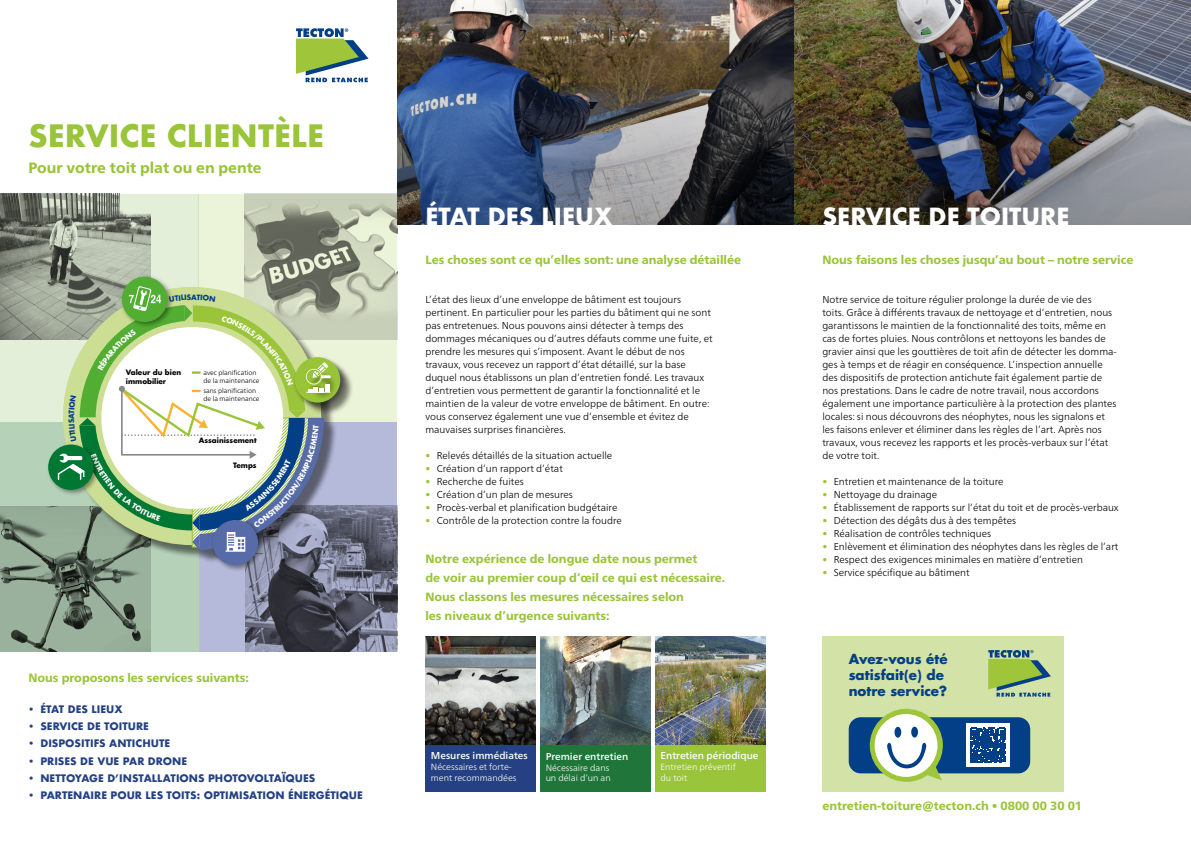
<style>
.page{position:relative;width:1191px;height:842px;background:#fff}
.page>*{position:absolute;margin:0;border:0;box-sizing:border-box;transform-origin:0 0}
.TITEL{font:700 30px "Futura";color:#9ac43a}
.TITEL-2{font:700 23px "Futura";color:#fff}
.UT__Lead{font:800 15px "Frutiger Neue LT Pro";color:#9ac43a}
.t1{font:700 13.5px/16.2px "Futura LT Pro";color:#023f86}
.UT__Lead-2{font:800 12px/19px "Frutiger Neue LT Pro";color:#9ac43a}
.t2{font:700 10.1px "Futura";color:#254183}
.GS_Kopie{font:300 10px/13px "Frutiger Neue LT Pro";color:#000}
.t3{font:500 10px "Frutiger Neue LT Pro";color:#fff}
.t4{font:300 9px/10.8px "Frutiger Neue LT Pro";color:#fff}
.t5{font:700 7.2px/8.6px "Futura LT Pro";color:#000}
.t6{font:300 6.8px/8.2px "Frutiger Neue LT Pro";color:#000}
.s1{color:#9ac43a}
.s2{font-weight:300}
</style>
<div class="page">
<div style="left:0;top:194px;width:198px;height:228px;background:#e4efda"></div>
<div style="left:198px;top:194px;width:199px;height:229px;background:#ebf3d8"></div>
<img style="left:244px;top:194px;width:153px;height:145px">
<div style="left:105px;top:423px;width:292px;height:229px;background:#b5bada"></div>
<div style="left:655px;top:742px;width:110px;height:50px;background:#9ac43a"></div>
<div style="left:425px;top:742px;width:111px;height:50px;background:#254183"></div>
<div style="left:540px;top:742px;width:111px;height:50px;background:#20763a"></div>
<img style="left:397px;top:0;width:397px;height:225px">
<img style="left:794px;top:0;width:397px;height:225px">
<img style="left:0;top:193px;width:151px;height:146px">
<div style="left:0;top:422px;width:198px;height:230px;background:#b5d1b8"></div>
<img style="left:0;top:506px;width:151px;height:146px">
<img style="left:245px;top:506px;width:152px;height:146px">
<img style="left:655px;top:636px;width:110px;height:108px">
<img style="left:540px;top:636px;width:111px;height:108px">
<img style="left:425px;top:636px;width:111px;height:108px">
<div style="left:66px;top:290px;width:272px;height:274px;background:#000;opacity:.5"></div>
<div style="left:293px;top:355px;width:54px;height:54px;background:#ebf3d8"></div>
<div style="left:298px;top:360px;width:56px;height:56px;background:#000;opacity:.5"></div>
<div style="left:295px;top:357px;width:45px;height:46px;background:#99c339;border-radius:50%"></div>
<div style="left:308px;top:371px;width:29px;height:29px;background:#000;opacity:.5"></div>
<div style="left:211px;top:518px;width:54px;height:54px;background:#000;opacity:.4"></div>
<div style="left:213px;top:520px;width:45px;height:45px;background:#566ba7;border-radius:50%"></div>
<div style="left:46px;top:443px;width:54px;height:54px;background:#000;opacity:.4"></div>
<div style="left:48px;top:444px;width:46px;height:46px;background:#007732;border-radius:50%"></div>
<div style="left:120px;top:275px;width:54px;height:54px;background:#000;opacity:.4"></div>
<div style="left:122px;top:277px;width:45px;height:45px;background:#52ae32;border-radius:50%"></div>
<div style="left:822px;top:636px;width:241px;height:156px;background:#d3e2a6"></div>
<div style="left:848px;top:717px;width:182px;height:56px;background:#023f86;border-radius:12px"></div>
<div style="left:966px;top:724px;width:43px;height:43px;background:#fff"></div>
<svg style="left:970px;top:728px;width:35px;height:35px"></svg>
<svg style="left:868px;top:708px;width:75px;height:74px"></svg>
<svg style="left:988px;top:650px;width:63px;height:47px"></svg>
<svg style="left:296px;top:28px;width:72px;height:54px"></svg>
<svg style="left:58px;top:286px;width:273px;height:266px;background:#b1c6ab"></svg>
<p class="TITEL" style="left:28px;top:114px;width:297px">SERVICE CLIENTÈLE</p>
<p class="UT__Lead" style="left:28px;top:158px;width:235px">Pour votre toit plat ou en pente</p>
<p class="t5" style="left:126px;top:368px;width:57px">Valeur du bien immobilier</p>
<p class="t6" style="left:203px;top:368px;width:58px">avec planification de la maintenance</p>
<p class="t6" style="left:203px;top:386px;width:58px">sans planification de la maintenance</p>
<p class="t5" style="left:199px;top:436px;width:59px">Assainissement</p>
<p class="t5" style="left:233px;top:461px;width:25px">Temps</p>
<p class="UT__Lead-2" style="left:28px;top:668px;width:222px">Nous proposons les services suivants:</p>
<p class="t2" style="left:28px;top:702px;width:96px">• ÉTAT DES LIEUX</p>
<p class="t2" style="left:28px;top:719px;width:123px">• SERVICE DE TOITURE</p>
<p class="t2" style="left:28px;top:736px;width:144px">• DISPOSITIFS ANTICHUTE</p>
<p class="t2" style="left:28px;top:753px;width:161px">• PRISES DE VUE PAR DRONE</p>
<p class="t2" style="left:28px;top:771px;width:289px">• NETTOYAGE D’INSTALLATIONS PHOTOVOLTAÏQUES</p>
<p class="t2" style="left:28px;top:788px;width:336px">• PARTENAIRE POUR LES TOITS: OPTIMISATION ÉNERGÉTIQUE</p>
<p class="TITEL-2" style="left:425px;top:199px;width:188px">ÉTAT DES LIEUX</p>
<p class="UT__Lead-2" style="left:425px;top:250px;width:317px">Les choses sont ce qu’elles sont: une analyse détaillée</p>
<p class="GS_Kopie" style="left:425px;top:292px;width:289px">L’état des lieux d’une enveloppe de bâtiment est toujours pertinent. En particulier pour les parties du bâtiment qui ne sont pas entretenues. Nous pouvons ainsi détecter à temps des dommages mécaniques ou d’autres défauts comme une fuite, et prendre les mesures qui s’imposent. Avant le début de nos travaux, vous recevez un rapport d’état détaillé, sur la base duquel nous établissons un plan d’entretien fondé. Les travaux d’entretien vous permettent de garantir la fonctionnalité et le maintien de la valeur de votre enveloppe de bâtiment. En outre: vous conservez également une vue d’ensemble et évitez de mauvaises surprises financières.</p>
<p class="GS_Kopie" style="left:425px;top:448px;width:188px"><span class="s1">•</span> Relevés détaillés de la situation actuelle</p>
<p class="GS_Kopie" style="left:425px;top:461px;width:139px"><span class="s1">•</span> Création d’un rapport d’état</p>
<p class="GS_Kopie" style="left:425px;top:474px;width:100px"><span class="s1">•</span> Recherche de fuites</p>
<p class="GS_Kopie" style="left:425px;top:487px;width:149px"><span class="s1">•</span> Création d’un plan de mesures</p>
<p class="GS_Kopie" style="left:425px;top:500px;width:194px"><span class="s1">•</span> Procès-verbal et planification budgétaire</p>
<p class="GS_Kopie" style="left:425px;top:513px;width:198px"><span class="s1">•</span> Contrôle de la protection contre la foudre</p>
<p class="UT__Lead-2" style="left:425px;top:549px;width:301px">Notre expérience de longue date nous permet<br>de voir au premier coup d’œil ce qui est nécessaire.<br>Nous classons les mesures nécessaires selon<br>les niveaux d’urgence suivants:</p>
<p class="t3" style="left:431px;top:750px;width:98px">Mesures immédiates</p>
<p class="t4" style="left:431px;top:761px;width:87px">Nécessaires et forte&shy;ment recommandées</p>
<p class="t3" style="left:545px;top:750px;width:84px">Premier entretien</p>
<p class="t4" style="left:545px;top:762px;width:67px">Nécessaire dans un délai d’un an</p>
<p class="t3" style="left:660px;top:750px;width:99px">Entretien périodique</p>
<p class="t4" style="left:660px;top:761px;width:77px">Entretien préventif du toit</p>
<p class="TITEL-2" style="left:822px;top:199px;width:249px">SERVICE DE TOITURE</p>
<p class="UT__Lead-2" style="left:822px;top:250px;width:312px">Nous faisons les choses jusqu’au bout – notre service</p>
<p class="GS_Kopie" style="left:822px;top:292px;width:296px">Notre service de toiture régulier prolonge la durée de vie des<br>toits. Grâce à différents travaux de nettoyage et d’entretien, nous garantissons le maintien de la fonctionnalité des toits, même en cas de fortes pluies. Nous contrôlons et nettoyons les bandes de gravier ainsi que les gouttières de toit afin de détecter les domma&shy;ges à temps et de réagir en conséquence. L’inspection annuelle des dispositifs de protection antichute fait également partie de nos prestations. Dans le cadre de notre travail, nous accordons également une importance particulière à la protection des plantes locales: si nous découvrons des néophytes, nous les signalons et les faisons enlever et éliminer dans les règles de l’art. Après nos travaux, vous recevez les rapports et les procès-verbaux sur l’état de votre toit.</p>
<p class="GS_Kopie" style="left:822px;top:474px;width:183px"><span class="s1">•</span> Entretien et maintenance de la toiture</p>
<p class="GS_Kopie" style="left:822px;top:487px;width:116px"><span class="s1">•</span> Nettoyage du drainage</p>
<p class="GS_Kopie" style="left:822px;top:500px;width:298px"><span class="s1">•</span> Établissement de rapports sur l’état du toit et de procès-verbaux</p>
<p class="GS_Kopie" style="left:822px;top:513px;width:195px"><span class="s1">•</span> Détection des dégâts dus à des tempêtes</p>
<p class="GS_Kopie" style="left:822px;top:526px;width:170px"><span class="s1">•</span> Réalisation de contrôles techniques</p>
<p class="GS_Kopie" style="left:822px;top:539px;width:298px"><span class="s1">•</span> Enlèvement et élimination des néophytes dans les règles de l’art</p>
<p class="GS_Kopie" style="left:822px;top:552px;width:262px"><span class="s1">•</span> Respect des exigences minimales en matière d’entretien</p>
<p class="GS_Kopie" style="left:822px;top:565px;width:149px"><span class="s1">•</span> Service spécifique au bâtiment</p>
<p class="t1" style="left:848px;top:650px;width:100px">Avez-vous été satisfait(e) de notre service?</p>
<p class="UT__Lead-2" style="left:822px;top:796px;width:261px">entretien-toiture@tecton.ch <span class="s2">•</span> 0800 00 30 01</p>
</div>
